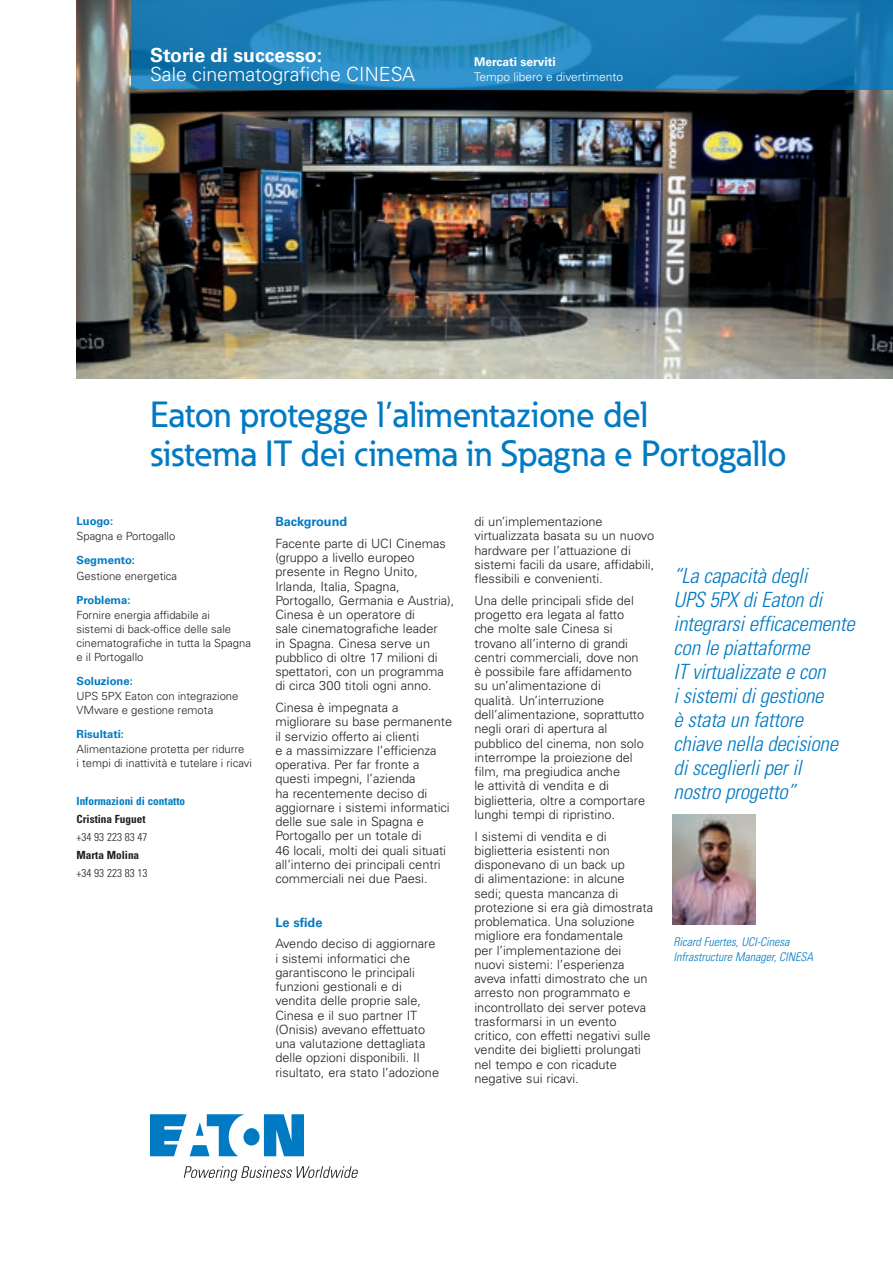
<style>
.page{position:relative;width:893px;height:1263px;background:#fff}
.page>*{position:absolute;margin:0;border:0;box-sizing:border-box;transform-origin:0 0}
.t1{font:500 36px/39px "Eaton";color:#007ac3}
.t2{font:italic 300 condensed 21px/24px "Univers";letter-spacing:-.01em;color:#007ac3}
.t3{font:300 19.5px "Univers LT Std";color:#fff}
.t4{font:700 19.5px "Univers LT Std";color:#fff}
.t5{font:300 12.75px/14.2px "Univers LT Std";color:#231f20}
.t6{font:700 12.75px "Univers LT Std";color:#007ac3}
.t7{font:italic 300 condensed 12px/15px "Univers";color:#007ac3}
.t8{font:300 12px "Univers LT Std";color:#fff}
.t9{font:700 12px "Univers LT Std";color:#fff}
.t10{font:300 11.25px/13.8px "Univers LT Std";color:#231f20}
.t11{font:700 11.25px "Univers LT Std";color:#007ac3}
.t12{font:700 condensed 11.25px "Univers LT Std";color:#231f20}
.t13{font:300 condensed 11.25px "Univers LT Std";color:#231f20}
.t14{font:700 condensed 11.25px "Univers LT Std";color:#007ac3}
</style>
<div class="page">
<img style="left:77px;top:0;width:816px;height:378px">
<svg style="left:131px;top:0;width:762px;height:90px"></svg>
<svg style="left:150px;top:1114px;width:154px;height:42px"></svg>
<svg style="left:184px;top:1166px;width:174px;height:15px"></svg>
<img style="left:673px;top:815px;width:82px;height:110px">
<h3 class="t4" style="left:150px;top:43px;width:174px">Storie di successo:</h3>
<h3 class="t3" style="left:150px;top:62px;width:267px">Sale cinematografiche CINESA</h3>
<p class="t9" style="left:474px;top:55px;width:83px">Mercati serviti</p>
<p class="t8" style="left:474px;top:70px;width:151px">Tempo libero e divertimento</p>
<h1 class="t1" style="left:150px;top:394px;width:638px">Eaton protegge l’alimentazione del<br>sistema IT dei cinema in Spagna e Portogallo</h1>
<p class="t11" style="left:77px;top:514px;width:38px">Luogo:</p>
<p class="t10" style="left:77px;top:529px;width:100px">Spagna e Portogallo</p>
<p class="t11" style="left:77px;top:554px;width:60px">Segmento:</p>
<p class="t10" style="left:77px;top:569px;width:102px">Gestione energetica</p>
<p class="t11" style="left:77px;top:593px;width:56px">Problema:</p>
<p class="t10" style="left:77px;top:608px;width:176px">Fornire energia affidabile ai<br>sistemi di back-office delle sale cinematografiche in tutta la Spagna e il Portogallo</p>
<p class="t11" style="left:77px;top:674px;width:58px">Soluzione:</p>
<p class="t10" style="left:77px;top:689px;width:163px">UPS 5PX Eaton con integrazione<br>VMware e gestione remota</p>
<p class="t11" style="left:77px;top:727px;width:49px">Risultati:</p>
<p class="t10" style="left:77px;top:742px;width:177px">Alimentazione protetta per ridurre<br>i tempi di inattività e tutelare i ricavi</p>
<p class="t14" style="left:77px;top:794px;width:110px">Informazioni di contatto</p>
<p class="t12" style="left:77px;top:812px;width:70px">Cristina Fuguet</p>
<p class="t13" style="left:77px;top:830px;width:72px">+34 93 223 83 47</p>
<p class="t12" style="left:77px;top:848px;width:64px">Marta Molina</p>
<p class="t13" style="left:77px;top:866px;width:72px">+34 93 223 83 13</p>
<p class="t6" style="left:275px;top:514px;width:73px">Background</p>
<p class="t5" style="left:275px;top:536px;width:180px">Facente parte di UCI Cinemas (gruppo a livello europeo presente in Regno Unito,<br>Irlanda, Italia, Spagna,<br>Portogallo, Germania e Austria),<br>Cinesa è un operatore di<br>sale cinematografiche leader<br>in Spagna. Cinesa serve un pubblico di oltre 17 milioni di spettatori, con un programma di circa 300 titoli ogni anno.</p>
<p class="t5" style="left:275px;top:700px;width:178px">Cinesa è impegnata a migliorare su base permanente il servizio offerto ai clienti<br>e a massimizzare l’efficienza operativa. Per far fronte a questi impegni, l’azienda<br>ha recentemente deciso di aggiornare i sistemi informatici delle sue sale in Spagna e<br>Portogallo per un totale di<br>46 locali, molti dei quali situati all’interno dei principali centri commerciali nei due Paesi.</p>
<p class="t6" style="left:275px;top:915px;width:49px">Le sfide</p>
<p class="t5" style="left:275px;top:937px;width:165px">Avendo deciso di aggiornare i sistemi informatici che garantiscono le principali funzioni gestionali e di vendita delle proprie sale,<br>Cinesa e il suo partner IT (Onisis) avevano effettuato una valutazione dettagliata delle opzioni disponibili. Il risultato, era stato l’adozione</p>
<p class="t5" style="left:474px;top:514px;width:181px">di un’implementazione virtualizzata basata su un nuovo hardware per l’attuazione di sistemi facili da usare, affidabili, flessibili e convenienti.</p>
<p class="t5" style="left:474px;top:593px;width:172px">Una delle principali sfide del progetto era legata al fatto che molte sale Cinesa si trovano all’interno di grandi centri commerciali, dove non è possibile fare affidamento su un’alimentazione di<br>qualità. Un’interruzione dell’alimentazione, soprattutto negli orari di apertura al pubblico del cinema, non solo interrompe la proiezione del film, ma pregiudica anche<br>le attività di vendita e di biglietteria, oltre a comportare lunghi tempi di ripristino.</p>
<p class="t5" style="left:474px;top:829px;width:180px">I sistemi di vendita e di biglietteria esistenti non disponevano di un back up<br>di alimentazione: in alcune sedi; questa mancanza di protezione si era già dimostrata problematica. Una soluzione migliore era fondamentale<br>per l’implementazione dei nuovi sistemi: l’esperienza aveva infatti dimostrato che un arresto non programmato e incontrollato dei server poteva trasformarsi in un evento critico, con effetti negativi sulle vendite dei biglietti prolungati nel tempo e con ricadute negative sui ricavi.</p>
<h2 class="t2" style="left:674px;top:563px;width:183px">“La capacità degli<br>UPS 5PX di Eaton di integrarsi efficacemente con le piattaforme<br>IT virtualizzate e con<br>i sistemi di gestione<br>è stata un fattore chiave nella decisione di sceglierli per il<br>nostro progetto”</h2>
<p class="t7" style="left:674px;top:934px;width:141px">Ricard Fuertes, UCI-Cinesa<br>Infrastructure Manager, CINESA</p>
</div>
